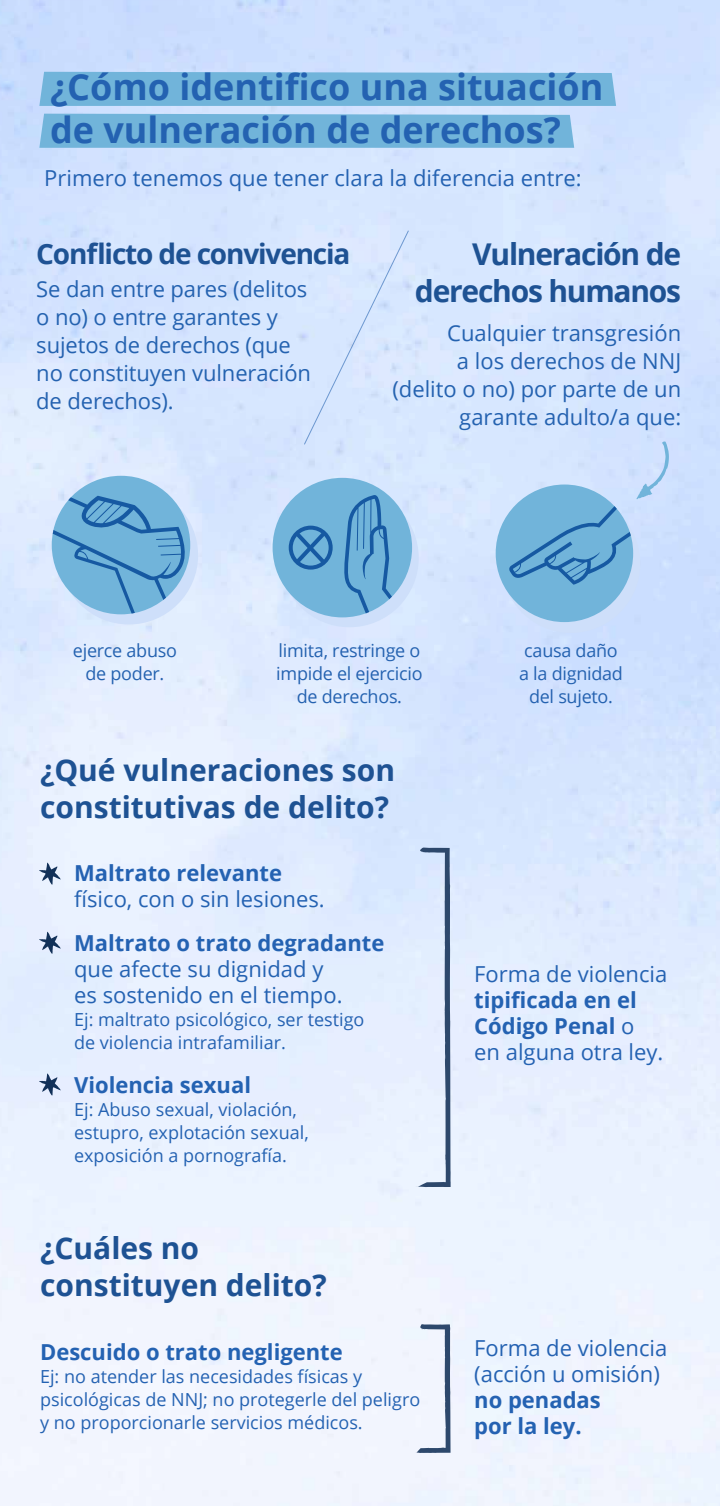
<style>
.page{position:relative;width:720px;height:1506px;background:#fff}
.page>*{position:absolute;margin:0;border:0;box-sizing:border-box;transform-origin:0 0}
.t1{font:700 36px/43.2px "Open Sans";color:#2462b1}
.t2{font:700 30px/37px "Open Sans";color:#1e5293}
.t3{font:700 30px/37px "Open Sans";letter-spacing:-.04em;color:#1e5293;text-align:right}
.t4{font:700 28px "Open Sans";letter-spacing:-.04em;color:#1e5293}
.t5{font:22px/28px "Open Sans";letter-spacing:-.005em;color:#2462b0;text-align:right}
.t6{font:22px/26px "Open Sans";color:#2462b2}
.t7{font:700 22px/26px "Open Sans";color:#2462b2}
.t8{font:18px/23px "Open Sans";color:#2462b2}
.t9{font:18px/23px "Open Sans";letter-spacing:-.015em;color:#2462b0;text-align:center}
.s1{font-weight:400}
</style>
<div class="page">
<div style="left:39px;top:114px;width:535px;height:34px;background:#71b4da"></div>
<div style="left:39px;top:72px;width:577px;height:34px;background:#71b4da"></div>
<div style="left:304px;top:230px;width:105px;height:214px;background:#d7e7ff"></div>
<svg style="left:39px;top:862px;width:22px;height:22px"></svg>
<svg style="left:39px;top:931px;width:22px;height:22px"></svg>
<svg style="left:39px;top:1073px;width:22px;height:22px"></svg>
<div style="left:60px;top:486px;width:138px;height:138px;background:#cedffa;border-radius:50%"></div>
<div style="left:280px;top:488px;width:139px;height:139px;background:#cedffa;border-radius:50%"></div>
<div style="left:502px;top:494px;width:138px;height:139px;background:#cedffa;border-radius:50%"></div>
<div style="left:52px;top:475px;width:138px;height:139px;background:#71b4da;border-radius:50%"></div>
<svg style="left:52px;top:495px;width:138px;height:119px"></svg>
<div style="left:273px;top:478px;width:139px;height:139px;background:#71b4da;border-radius:50%"></div>
<svg style="left:344px;top:495px;width:62px;height:122px"></svg>
<svg style="left:289px;top:525px;width:44px;height:44px"></svg>
<div style="left:496px;top:484px;width:137px;height:138px;background:#71b4da;border-radius:50%"></div>
<svg style="left:509px;top:441px;width:160px;height:143px"></svg>
<svg style="left:415px;top:847px;width:36px;height:340px;background:#c5d2e5"></svg>
<svg style="left:415px;top:1323px;width:36px;height:130px"></svg>
<h1 class="t1" style="left:50px;top:65px;width:555px">¿Cómo identifico una situación de vulneración de derechos?</h1>
<p class="t6" style="left:44px;top:165px;width:539px">Primero tenemos que tener clara la diferencia entre:</p>
<h3 class="t4" style="left:36px;top:234px;width:316px">Conflicto de convivencia</h3>
<p class="t5" style="left:36px;top:274px;width:276px;text-align:left">Se dan entre pares (delitos o no) o entre garantes y sujetos de derechos (que no constituyen vulneración de derechos).</p>
<h2 class="t3" style="left:415px;top:235px;width:268px">Vulneración de derechos humanos</h2>
<p class="t5" style="left:392px;top:318px;width:290px">Cualquier transgresión<br>a los derechos de NNJ (delito o no) por parte de un garante adulto/a que:</p>
<p class="t9" style="left:73px;top:638px;width:106px">ejerce abuso de poder.</p>
<p class="t9" style="left:276px;top:638px;width:148px">limita, restringe o impide el ejercicio de derechos.</p>
<h2 class="t2" style="left:40px;top:750px;width:357px">¿Qué vulneraciones son constitutivas de delito?</h2>
<p class="t7" style="left:74px;top:859px;width:209px">Maltrato relevante</p>
<p class="t6" style="left:74px;top:885px;width:252px">físico, con o sin lesiones.</p>
<p class="t7" style="left:74px;top:929px;width:312px">Maltrato o trato degradante</p>
<p class="t6" style="left:74px;top:955px;width:270px">que afecte su dignidad y es sostenido en el tiempo.</p>
<p class="t8" style="left:74px;top:1007px;width:292px">Ej: maltrato psicológico, ser testigo de violencia intrafamiliar.</p>
<p class="t7" style="left:74px;top:1071px;width:178px">Violencia sexual</p>
<p class="t8" style="left:74px;top:1097px;width:236px">Ej: Abuso sexual, violación, estupro, explotación sexual, exposición a pornografía.</p>
<h2 class="t2" style="left:40px;top:1228px;width:288px">¿Cuáles no constituyen delito?</h2>
<p class="t7" style="left:40px;top:1337px;width:304px">Descuido o trato negligente</p>
<p class="t8" style="left:40px;top:1363px;width:382px">Ej: no atender las necesidades físicas y psicológicas de NNJ; no protegerle del peligro y no proporcionarle servicios médicos.</p>
<p class="t9" style="left:519px;top:638px;width:105px">causa daño a la dignidad del sujeto.</p>
<p class="t6" style="left:474px;top:960px;width:195px">Forma de violencia</p>
<p class="t7" style="left:474px;top:986px;width:191px">tipificada en el<br>Código Penal <span class="s1">o en alguna otra ley.</span></p>
<p class="t6" style="left:474px;top:1334px;width:195px">Forma de violencia (acción u omisión)</p>
<p class="t7" style="left:474px;top:1386px;width:128px">no penadas por la ley.</p>
</div>
